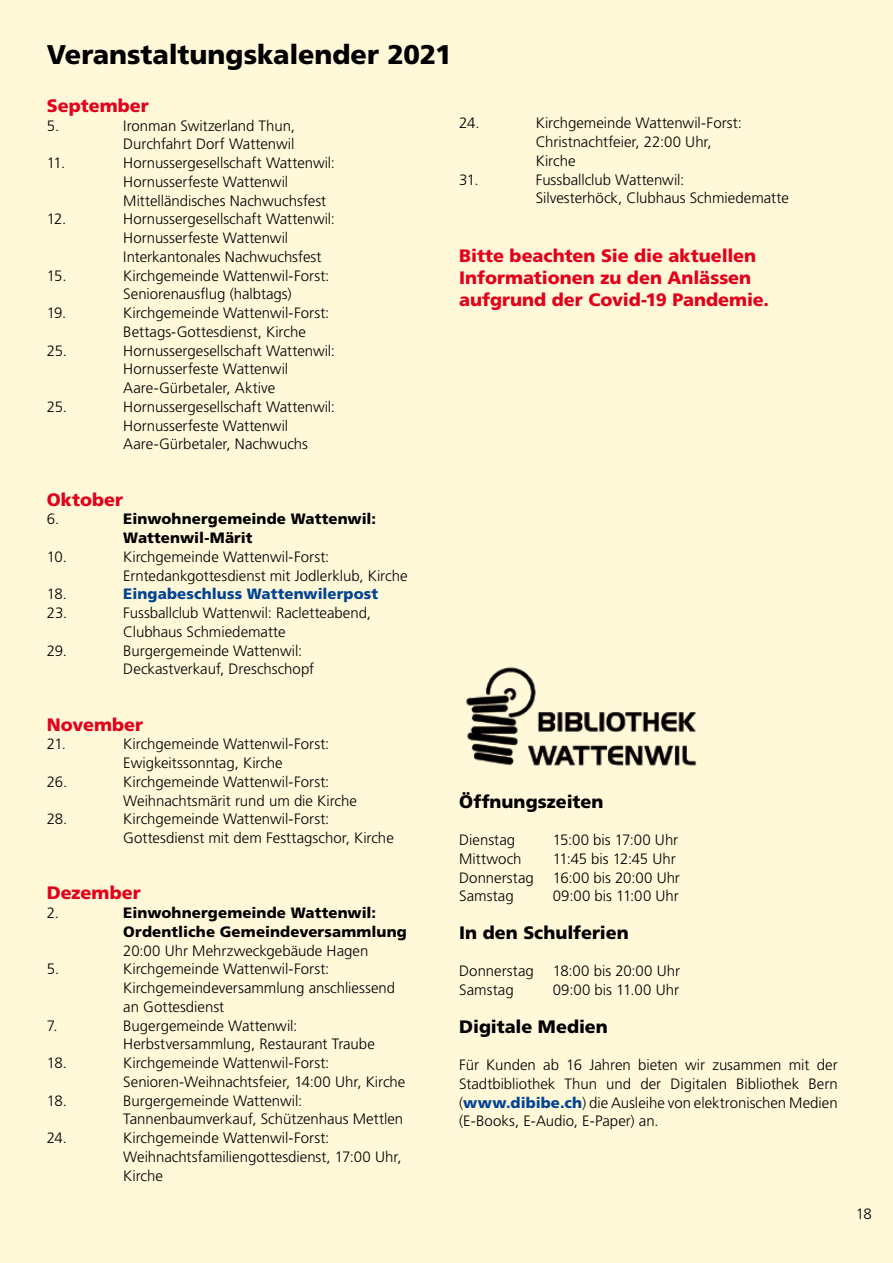
<style>
.page{position:relative;width:893px;height:1263px;background:#fff8d9}
.page>*{position:absolute;margin:0;border:0;box-sizing:border-box;transform-origin:0 0}
.t1{font:900 27px "Frutiger";color:#000}
.t2{font:900 18px/21.6px "Frutiger";color:#e2001a}
.t3{font:900 18px "Frutiger";color:#000}
.t4{font:300 15px/18.8px "Frutiger";color:#000}
.t5{font:900 15px/18.8px "Frutiger";letter-spacing:.005em;color:#000}
.t6{font:900 15px "Frutiger";letter-spacing:.005em;color:#004494}
.s1{font-weight:900;color:#004494}
</style>
<div class="page">
<img style="left:466px;top:667px;width:231px;height:99px">
<h1 class="t1" style="left:47px;top:38px;width:407px">Veranstaltungskalender 2021</h1>
<p class="t2" style="left:47px;top:94px;width:104px">September</p>
<p class="t4" style="left:47px;top:116px;width:14px">5.</p>
<p class="t4" style="left:123px;top:116px;width:173px">Ironman Switzerland Thun,<br>Durchfahrt Dorf Wattenwil</p>
<p class="t4" style="left:47px;top:153px;width:20px">11.</p>
<p class="t4" style="left:123px;top:153px;width:213px">Hornussergesellschaft Wattenwil:<br>Hornusserfeste Wattenwil<br>Mittelländisches Nachwuchsfest</p>
<p class="t4" style="left:47px;top:210px;width:21px">12.</p>
<p class="t4" style="left:123px;top:210px;width:213px">Hornussergesellschaft Wattenwil:<br>Hornusserfeste Wattenwil<br>Interkantonales Nachwuchsfest</p>
<p class="t4" style="left:47px;top:266px;width:21px">15.</p>
<p class="t4" style="left:123px;top:266px;width:208px">Kirchgemeinde Wattenwil-Forst:<br>Seniorenausflug (halbtags)</p>
<p class="t4" style="left:47px;top:303px;width:21px">19.</p>
<p class="t4" style="left:123px;top:303px;width:208px">Kirchgemeinde Wattenwil-Forst:<br>Bettags-Gottesdienst, Kirche</p>
<p class="t4" style="left:47px;top:341px;width:22px">25.</p>
<p class="t4" style="left:123px;top:341px;width:213px">Hornussergesellschaft Wattenwil:<br>Hornusserfeste Wattenwil<br>Aare-Gürbetaler, Aktive</p>
<p class="t4" style="left:47px;top:397px;width:22px">25.</p>
<p class="t4" style="left:123px;top:397px;width:213px">Hornussergesellschaft Wattenwil:<br>Hornusserfeste Wattenwil<br>Aare-Gürbetaler, Nachwuchs</p>
<p class="t4" style="left:459px;top:114px;width:22px">24.</p>
<p class="t4" style="left:536px;top:114px;width:208px">Kirchgemeinde Wattenwil-Forst:<br>Christnachtfeier, 22:00 Uhr,<br>Kirche</p>
<p class="t4" style="left:459px;top:170px;width:21px">31.</p>
<p class="t4" style="left:536px;top:170px;width:255px">Fussballclub Wattenwil:<br>Silvesterhöck, Clubhaus Schmiedematte</p>
<p class="t2" style="left:459px;top:245px;width:311px">Bitte beachten Sie die aktuellen<br>Informationen zu den Anlässen aufgrund der Covid-19 Pandemie.</p>
<p class="t2" style="left:47px;top:488px;width:78px">Oktober</p>
<p class="t4" style="left:47px;top:510px;width:14px">6.</p>
<p class="t5" style="left:123px;top:509px;width:254px">Einwohnergemeinde Wattenwil:<br>Wattenwil-Märit</p>
<p class="t4" style="left:47px;top:547px;width:22px">10.</p>
<p class="t4" style="left:123px;top:547px;width:286px">Kirchgemeinde Wattenwil-Forst:<br>Erntedankgottesdienst mit Jodlerklub, Kirche</p>
<p class="t4" style="left:47px;top:585px;width:22px">18.</p>
<p class="t6" style="left:123px;top:585px;width:256px">Eingabeschluss Wattenwilerpost</p>
<p class="t4" style="left:47px;top:603px;width:22px">23.</p>
<p class="t4" style="left:123px;top:603px;width:249px">Fussballclub Wattenwil: Racletteabend,<br>Clubhaus Schmiedematte</p>
<p class="t4" style="left:47px;top:641px;width:22px">29.</p>
<p class="t4" style="left:123px;top:641px;width:192px">Burgergemeinde Wattenwil:<br>Deckastverkauf, Dreschschopf</p>
<p class="t2" style="left:47px;top:713px;width:98px">November</p>
<p class="t4" style="left:47px;top:735px;width:21px">21.</p>
<p class="t4" style="left:123px;top:735px;width:208px">Kirchgemeinde Wattenwil-Forst:<br>Ewigkeitssonntag, Kirche</p>
<p class="t4" style="left:47px;top:772px;width:22px">26.</p>
<p class="t4" style="left:123px;top:772px;width:235px">Kirchgemeinde Wattenwil-Forst:<br>Weihnachtsmärit rund um die Kirche</p>
<p class="t4" style="left:47px;top:810px;width:22px">28.</p>
<p class="t4" style="left:123px;top:810px;width:272px">Kirchgemeinde Wattenwil-Forst:<br>Gottesdienst mit dem Festtagschor, Kirche</p>
<p class="t2" style="left:47px;top:882px;width:96px">Dezember</p>
<p class="t4" style="left:47px;top:903px;width:14px">2.</p>
<p class="t5" style="left:123px;top:903px;width:285px">Einwohnergemeinde Wattenwil:<br>Ordentliche Gemeindeversammlung</p>
<p class="t4" style="left:123px;top:941px;width:247px">20:00 Uhr Mehrzweckgebäude Hagen</p>
<p class="t4" style="left:47px;top:960px;width:14px">5.</p>
<p class="t4" style="left:123px;top:960px;width:273px">Kirchgemeinde Wattenwil-Forst:<br>Kirchgemeindeversammlung anschliessend an Gottesdienst</p>
<p class="t4" style="left:47px;top:1016px;width:13px">7.</p>
<p class="t4" style="left:123px;top:1016px;width:253px">Bugergemeinde Wattenwil:<br>Herbstversammlung, Restaurant Traube</p>
<p class="t4" style="left:47px;top:1053px;width:22px">18.</p>
<p class="t4" style="left:123px;top:1053px;width:284px">Kirchgemeinde Wattenwil-Forst:<br>Senioren-Weihnachtsfeier, 14:00 Uhr, Kirche</p>
<p class="t4" style="left:47px;top:1091px;width:22px">18.</p>
<p class="t4" style="left:123px;top:1091px;width:281px">Burgergemeinde Wattenwil:<br>Tannenbaumverkauf, Schützenhaus Mettlen</p>
<p class="t4" style="left:47px;top:1128px;width:22px">24.</p>
<p class="t4" style="left:123px;top:1128px;width:280px">Kirchgemeinde Wattenwil-Forst:<br>Weihnachtsfamiliengottesdienst, 17:00 Uhr,<br>Kirche</p>
<p class="t3" style="left:459px;top:790px;width:146px">Öffnungszeiten</p>
<p class="t4" style="left:459px;top:830px;width:58px">Dienstag</p>
<p class="t4" style="left:553px;top:830px;width:127px">15:00 bis 17:00 Uhr</p>
<p class="t4" style="left:459px;top:849px;width:64px">Mittwoch</p>
<p class="t4" style="left:553px;top:849px;width:124px">11:45 bis 12:45 Uhr</p>
<p class="t4" style="left:459px;top:868px;width:76px">Donnerstag</p>
<p class="t4" style="left:553px;top:868px;width:129px">16:00 bis 20:00 Uhr</p>
<p class="t4" style="left:459px;top:887px;width:56px">Samstag</p>
<p class="t4" style="left:553px;top:887px;width:127px">09:00 bis 11:00 Uhr</p>
<p class="t3" style="left:459px;top:922px;width:171px">In den Schulferien</p>
<p class="t4" style="left:459px;top:962px;width:76px">Donnerstag</p>
<p class="t4" style="left:553px;top:962px;width:129px">18:00 bis 20:00 Uhr</p>
<p class="t4" style="left:459px;top:980px;width:56px">Samstag</p>
<p class="t4" style="left:553px;top:980px;width:128px">09:00 bis 11.00 Uhr</p>
<p class="t3" style="left:459px;top:1015px;width:150px">Digitale Medien</p>
<p class="t4" style="left:459px;top:1055px;width:380px;text-align:justify">Für Kunden ab 16 Jahren bieten wir zusammen mit der Stadtbibliothek Thun und der Digitalen Bibliothek Bern (<span class="s1">www.dibibe.ch</span>) die Ausleihe von elektronischen Medien (E-Books, E-Audio, E-Paper) an.</p>
<p class="t4" style="left:856px;top:1204px;width:17px">18</p>
</div>
